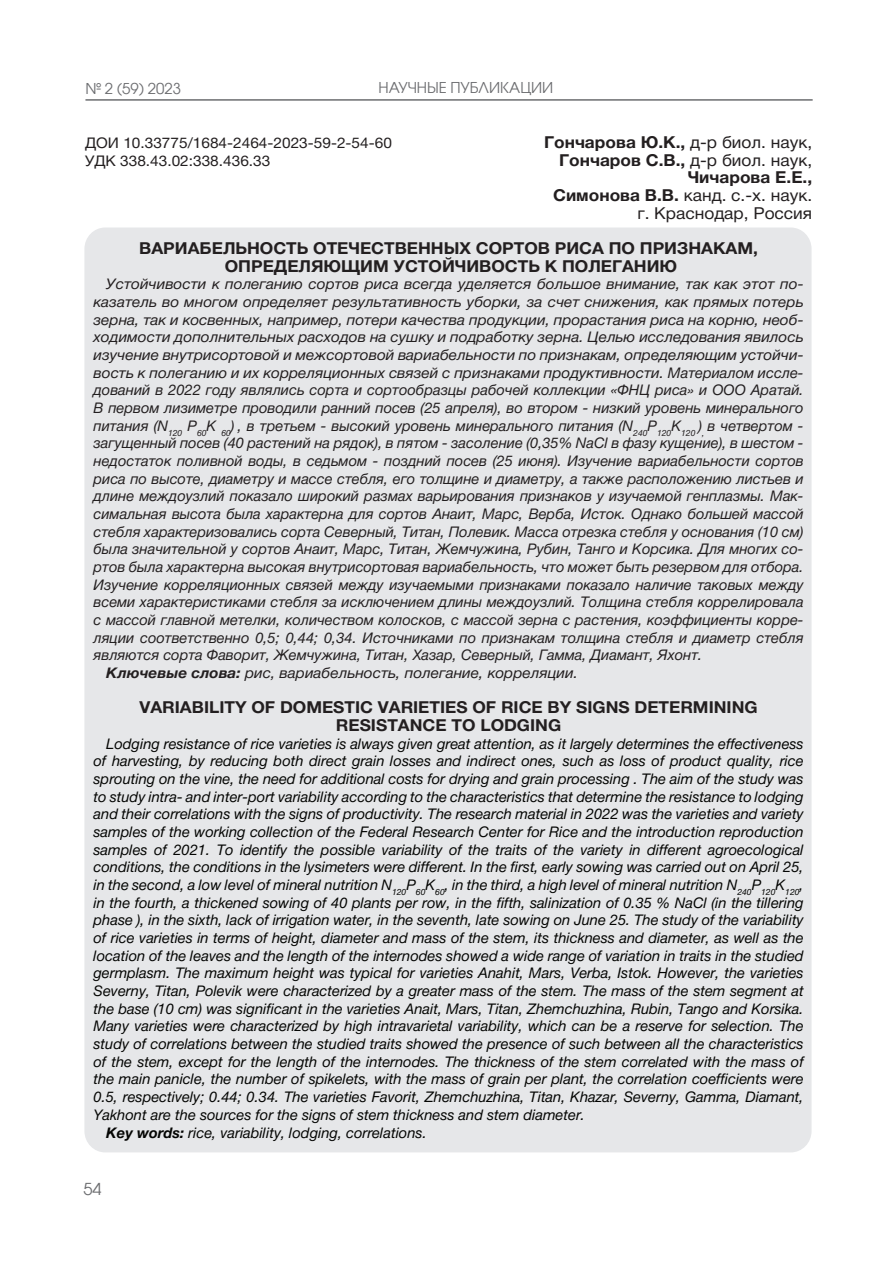
<style>
.page{position:relative;width:893px;height:1263px;background:#fff}
.page>*{position:absolute;margin:0;border:0;box-sizing:border-box;transform-origin:0 0}
.t1{font:700 16.5px/17.7px "Helvetica Neue Cyr";color:#231f20;text-align:center;scale:1.05 1}
.t2{font:16.5px/17.7px "Helvetica Neue Cyr";color:#231f20;text-align:right;scale:1.05 1}
.t3{font:16.5px "Avant Garde CTT";color:#6c6d70}
.t4{font:15px "Avant Garde CTT";color:#6c6d70}
.t5{font:italic 14.7px "Helvetica Neue Cyr";color:#040503}
.t6{font:italic 14.7px "Helvetica Neue Cyr";color:#231f20}
.t7{font:italic 14.7px "Helvetica Neue Cyr";color:#231f20;scale:1.05 1}
.t8{font:14.7px "Helvetica Neue Cyr";color:#231f20;scale:1.05 1}
.s1{font-weight:400}
.s2{font-weight:700}
</style>
<div class="page">
<hr style="left:85px;top:99px;width:728px;height:2px;background:#6c6d70">
<div style="left:84px;top:227px;width:728px;height:925px;background:#e6e7e9;border-radius:21px"></div>
<p class="t4" style="left:85px;top:80px;width:97px">¹ 2 (59) 2023</p>
<p class="t4" style="left:378px;top:78px;width:176px">научные публикации</p>
<p class="t8" style="left:85px;top:135px;width:294px">ДОИ 10.33775/1684-2464-2023-59-2-54-60</p>
<p class="t1" style="left:544px;top:133px;width:257px">Гончарова Ю.К., <span class="s1">д-р биол. наук,</span></p>
<p class="t8" style="left:85px;top:152px;width:178px">УДК 338.43.02:338.436.33</p>
<p class="t2" style="left:553px;top:151px;width:248px"><span class="s2">Гончаров С.В.,</span> д-р биол. наук,<br><span class="s2">Чичарова Е.Е.,<br>Симонова В.В.</span> канд. с.-х. наук. г. Краснодар, Россия</p>
<p class="t1" style="left:139px;top:239px;width:591px">ВАРИАБЕЛЬНОСТЬ ОТЕЧЕСТВЕННЫХ СОРТОВ РИСА ПО ПРИЗНАКАМ,<br>ОПРЕДЕЛЯЮЩИМ УСТОЙЧИВОСТЬ К ПОЛЕГАНИЮ</p>
<p class="t7" style="left:106px;top:276px;width:666px">Устойчивости к полеганию сортов риса всегда уделяется большое внимание, так как этот по-</p>
<p class="t7" style="left:94px;top:294px;width:678px">казатель во многом определяет результативность уборки, за счет снижения, как прямых потерь</p>
<p class="t7" style="left:94px;top:311px;width:678px">зерна, так и косвенных, например, потери качества продукции, прорастания риса на корню, необ-</p>
<p class="t7" style="left:94px;top:329px;width:678px">ходимости дополнительных расходов на сушку и подработку зерна. Целью исследования явилось</p>
<p class="t7" style="left:94px;top:347px;width:678px">изучение внутрисортовой и межсортовой вариабельности по признакам, определяющим устойчи-</p>
<p class="t7" style="left:94px;top:364px;width:678px">вость к полеганию и их корреляционных связей с признаками продуктивности. Материалом иссле-</p>
<p class="t6" style="left:94px;top:382px;width:712px">дований в 2022 году являлись сорта и сортообразцы рабочей коллекции «ФНЦ риса» и ООО Аратай.</p>
<p class="t6" style="left:94px;top:400px;width:712px">В первом лизиметре проводили ранний посев (25 апреля), во втором - низкий уровень минерального</p>
<p class="t6" style="left:94px;top:417px;width:712px">питания (N<sub>120</sub> P<sub>60</sub>K <sub>60</sub>) , в третьем - высокий уровень минерального питания (N<sub>240</sub>P<sub>120</sub>K<sub>120</sub> )<sub>,</sub> в четвертом -</p>
<p class="t6" style="left:94px;top:435px;width:712px">загущенный посев (40 растений на рядок), в пятом - засоление (0,35% NaCl в фазу кущение), в шестом -</p>
<p class="t6" style="left:94px;top:453px;width:712px">недостаток поливной воды, в седьмом - поздний посев (25 июня). Изучение вариабельности сортов</p>
<p class="t6" style="left:94px;top:470px;width:712px">риса по высоте, диаметру и массе стебля, его толщине и диаметру, а также расположению листьев и</p>
<p class="t6" style="left:94px;top:488px;width:712px">длине междоузлий показало широкий размах варьирования признаков у изучаемой генплазмы. Мак-</p>
<p class="t6" style="left:94px;top:506px;width:712px">симальная высота была характерна для сортов Анаит, Марс, Верба, Исток. Однако большей массой</p>
<p class="t6" style="left:94px;top:523px;width:712px">стебля характеризовались сорта Северный, Титан, Полевик. Масса отрезка стебля у основания (10 см)</p>
<p class="t6" style="left:94px;top:541px;width:712px">была значительной у сортов Анаит, Марс, Титан, Жемчужина, Рубин, Танго и Корсика. Для многих со-</p>
<p class="t6" style="left:94px;top:559px;width:712px">ртов была характерна высокая внутрисортовая вариабельность, что может быть резервом для отбора.</p>
<p class="t6" style="left:94px;top:576px;width:712px">Изучение корреляционных связей между изучаемыми признаками показало наличие таковых между</p>
<p class="t6" style="left:94px;top:594px;width:712px">всеми характеристиками стебля за исключением длины междоузлий. Толщина стебля коррелировала</p>
<p class="t6" style="left:94px;top:612px;width:712px">с массой главной метелки, количеством колосков, с массой зерна с растения, коэффициенты корре-</p>
<p class="t6" style="left:94px;top:629px;width:712px">ляции соответственно 0,5; 0,44; 0,34. Источниками по признакам толщина стебля и диаметр стебля</p>
<p class="t6" style="left:94px;top:647px;width:610px">являются сорта Фаворит, Жемчужина, Титан, Хазар, Северный, Гамма, Диамант, Яхонт.</p>
<p class="t7" style="left:106px;top:665px;width:451px"><span class="s2">Ключевые слова:</span> рис, вариабельность, полегание, корреляции.</p>
<p class="t1" style="left:140px;top:699px;width:590px">VARIABILITY OF DOMESTIC VARIETIES OF RICE BY SIGNS DETERMINING<br>RESISTANCE TO LODGING</p>
<p class="t5" style="left:106px;top:735px;width:699px">Lodging resistance of rice varieties is always given great attention, as it largely determines the effectiveness</p>
<p class="t5" style="left:94px;top:753px;width:712px">of harvesting, by reducing both direct grain losses and indirect ones, such as loss of product quality, rice</p>
<p class="t5" style="left:94px;top:771px;width:712px">sprouting on the vine, the need for additional costs for drying and grain processing . The aim of the study was</p>
<p class="t5" style="left:94px;top:788px;width:712px">to study intra- and inter-port variability according to the characteristics that determine the resistance to lodging</p>
<p class="t5" style="left:94px;top:806px;width:712px">and their correlations with the signs of productivity. The research material in 2022 was the varieties and variety</p>
<p class="t5" style="left:94px;top:824px;width:712px">samples of the working collection of the Federal Research Center for Rice and the introduction reproduction</p>
<p class="t5" style="left:94px;top:841px;width:712px">samples of 2021. To identify the possible variability of the traits of the variety in different agroecological</p>
<p class="t5" style="left:94px;top:859px;width:712px">conditions, the conditions in the lysimeters were different. In the first, early sowing was carried out on April 25,</p>
<p class="t5" style="left:94px;top:877px;width:712px">in the second, a low level of mineral nutrition N<sub>120</sub>P<sub>60</sub>K<sub>60</sub>, in the third, a high level of mineral nutrition N<sub>240</sub>P<sub>120</sub>K<sub>120</sub>,</p>
<p class="t5" style="left:94px;top:894px;width:712px">in the fourth, a thickened sowing of 40 plants per row, in the fifth, salinization of 0.35 % NaCl (in the tillering</p>
<p class="t5" style="left:94px;top:912px;width:712px">phase ), in the sixth, lack of irrigation water, in the seventh, late sowing on June 25. The study of the variability</p>
<p class="t5" style="left:94px;top:930px;width:712px">of rice varieties in terms of height, diameter and mass of the stem, its thickness and diameter, as well as the</p>
<p class="t5" style="left:94px;top:947px;width:712px">location of the leaves and the length of the internodes showed a wide range of variation in traits in the studied</p>
<p class="t5" style="left:94px;top:965px;width:712px">germplasm. The maximum height was typical for varieties Anahit, Mars, Verba, Istok. However, the varieties</p>
<p class="t5" style="left:94px;top:983px;width:712px">Severny, Titan, Polevik were characterized by a greater mass of the stem. The mass of the stem segment at</p>
<p class="t5" style="left:94px;top:1000px;width:712px">the base (10 cm) was significant in the varieties Anait, Mars, Titan, Zhemchuzhina, Rubin, Tango and Korsika.</p>
<p class="t5" style="left:94px;top:1018px;width:712px">Many varieties were characterized by high intravarietal variability, which can be a reserve for selection. The</p>
<p class="t5" style="left:94px;top:1036px;width:712px">study of correlations between the studied traits showed the presence of such between all the characteristics</p>
<p class="t5" style="left:94px;top:1053px;width:712px">of the stem, except for the length of the internodes. The thickness of the stem correlated with the mass of</p>
<p class="t5" style="left:94px;top:1071px;width:712px">the main panicle, the number of spikelets, with the mass of grain per plant, the correlation coefficients were</p>
<p class="t5" style="left:94px;top:1089px;width:712px">0.5, respectively; 0.44; 0.34. The varieties Favorit, Zhemchuzhina, Titan, Khazar, Severny, Gamma, Diamant,</p>
<p class="t5" style="left:94px;top:1106px;width:493px">Yakhont are the sources for the signs of stem thickness and stem diameter.</p>
<p class="t5" style="left:106px;top:1124px;width:322px"><span class="s2">Key words:</span> rice, variability, lodging, correlations.</p>
<p class="t3" style="left:83px;top:1178px;width:20px">54</p>
</div>
